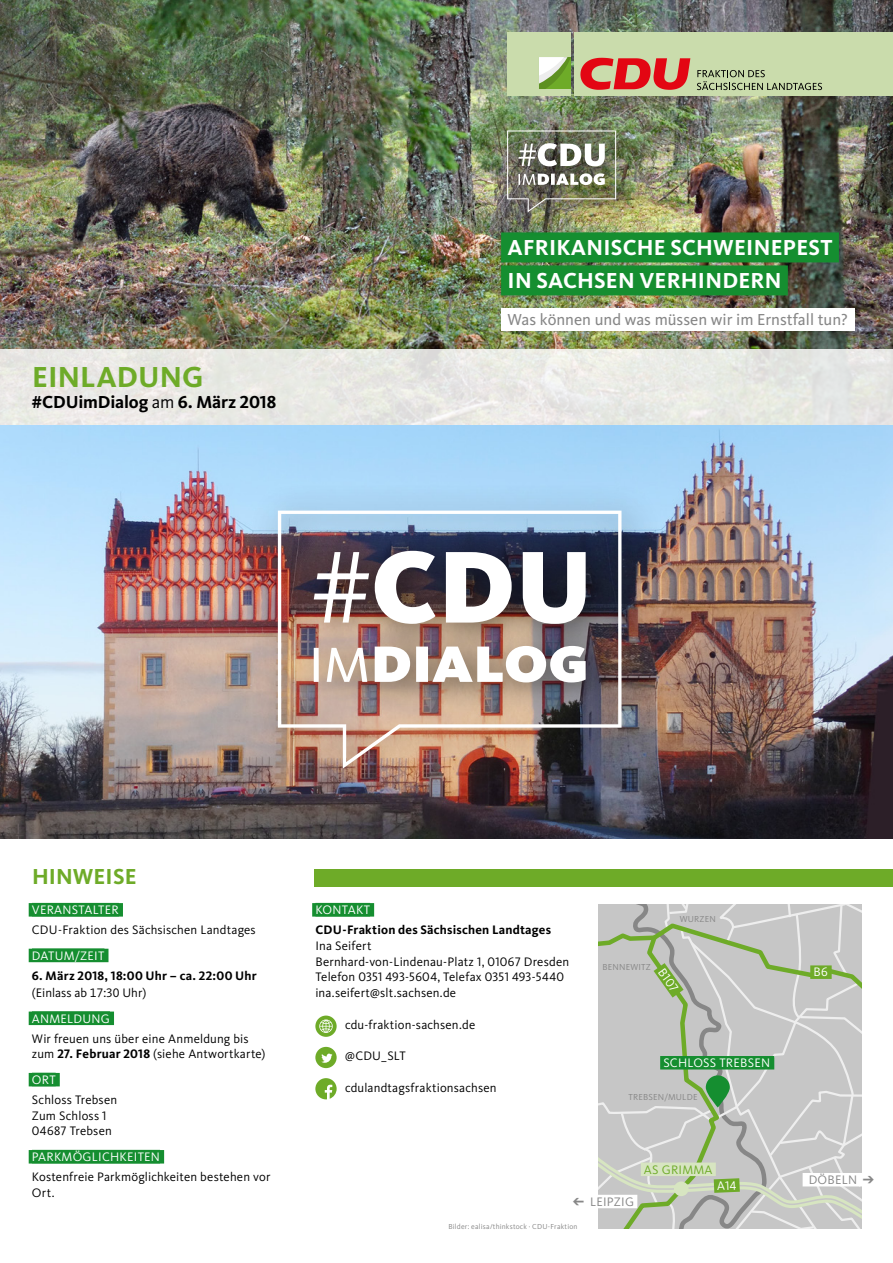
<style>
.page{position:relative;width:893px;height:1263px;background:#fff}
.page>*{position:absolute;margin:0;border:0;box-sizing:border-box;transform-origin:0 0}
.t1{font:700 30px "Kievit OT";letter-spacing:.005em;color:#6eab28}
.t2{font:700 22.5px/33px "Kievit OT";letter-spacing:.01em;color:#fff}
.t3{font:700 22.5px "Kievit OT";letter-spacing:.005em;color:#6eab28}
.t4{font:700 18px "Kievit OT";letter-spacing:-.01em;color:#000}
.t5{font:16.5px "Kievit OT";color:#878787}
.t6{font:12.75px/15.8px "Kievit OT";letter-spacing:.015em;color:#000}
.t7{font:12.75px "Kievit OT";letter-spacing:.02em;color:#fff}
.t8{font:700 12.75px "Kievit OT";letter-spacing:.015em;color:#000}
.t9{font:12.75px "Kievit OT";letter-spacing:.1em;color:#878787}
.t10{font:12.75px "Kievit OT";letter-spacing:.02em;color:#6eab28}
.t11{font:9px "Kievit OT";letter-spacing:.02em;color:#878787}
.t12{font:7.5px "Kievit OT";letter-spacing:.025em;color:#878787}
.s1{font-weight:400}
.s2{font-weight:700}
</style>
<div class="page">
<img style="left:0;top:0;width:893px;height:349px">
<div style="left:501px;top:309px;width:354px;height:22px;background:#fff"></div>
<div style="left:501px;top:232px;width:338px;height:30px;background:#158e30"></div>
<div style="left:501px;top:265px;width:287px;height:30px;background:#158e30"></div>
<div style="left:490px;top:113px;width:155px;height:126px;background:#000;opacity:.75"></div>
<img style="left:507px;top:130px;width:109px;height:82px">
<div style="left:0;top:349px;width:893px;height:77px;background:#e8e9e4"></div>
<div style="left:507px;top:32px;width:64px;height:64px;background:#cadcac"></div>
<svg style="left:539px;top:57px;width:32px;height:32px"></svg>
<div style="left:574px;top:32px;width:319px;height:64px;background:#cadcac"></div>
<svg style="left:697px;top:70px;width:125px;height:20px"></svg>
<svg style="left:580px;top:58px;width:110px;height:32px"></svg>
<img style="left:0;top:426px;width:893px;height:412px">
<div style="left:250px;top:483px;width:411px;height:320px;background:#000;opacity:.75"></div>
<img style="left:278px;top:511px;width:343px;height:257px">
<div style="left:312px;top:903px;width:62px;height:13px;background:#158e30"></div>
<div style="left:314px;top:869px;width:579px;height:17px;background:#6eab28"></div>
<div style="left:29px;top:903px;width:94px;height:13px;background:#158e30"></div>
<div style="left:29px;top:949px;width:79px;height:13px;background:#158e30"></div>
<div style="left:32px;top:948px;width:72px;height:14px;background:#158e30"></div>
<div style="left:29px;top:1011px;width:85px;height:14px;background:#158e30"></div>
<div style="left:29px;top:1073px;width:31px;height:13px;background:#158e30"></div>
<div style="left:29px;top:1150px;width:135px;height:13px;background:#158e30"></div>
<svg style="left:315px;top:1047px;width:22px;height:21px"></svg>
<svg style="left:315px;top:1078px;width:22px;height:21px"></svg>
<svg style="left:315px;top:1015px;width:22px;height:22px"></svg>
<svg style="left:599px;top:904px;width:262px;height:324px;background:#c0c6bd"></svg>
<h1 class="t1" style="left:32px;top:359px;width:173px">EINLADUNG</h1>
<h3 class="t4" style="left:32px;top:391px;width:23px">#CDU</h3>
<h3 class="t4" style="left:78px;top:391px;width:199px">IMDIALOG <span class="s1">am</span> 6. MÄRZ 2018</h3>
<h2 class="t2" style="left:508px;top:231px;width:326px">AFRIKANISCHE SCHWEINEPEST<br>IN SACHSEN VERHINDERN</h2>
<p class="t5" style="left:507px;top:309px;width:342px">Was können und was müssen wir im Ernstfall tun?</p>
<h2 class="t3" style="left:32px;top:863px;width:106px">H INWEISE</h2>
<p class="t7" style="left:32px;top:902px;width:88px">veranstalter</p>
<p class="t6" style="left:32px;top:922px;width:225px">CDU-Fraktion des Sächsischen Landtages</p>
<p class="t7" style="left:32px;top:948px;width:74px">Datum/Zeit</p>
<p class="t8" style="left:32px;top:968px;width:226px">6. MÄRZ 2018, 18:00 U HR – CA. 22:00 U HR</p>
<p class="t6" style="left:32px;top:985px;width:116px">(Einlass ab 17:30 Uhr)</p>
<p class="t7" style="left:32px;top:1011px;width:44px">Anmeldu</p>
<p class="t7" style="left:92px;top:1011px;width:20px">ng</p>
<p class="t6" style="left:32px;top:1030px;width:235px">Wir freuen uns über eine Anmeldung bis zum <span class="s2">27. FEBRUAR 2018</span> (siehe Antwortkarte)</p>
<p class="t7" style="left:32px;top:1072px;width:25px">Ort</p>
<p class="t6" style="left:32px;top:1092px;width:87px">Schloss Trebsen<br>Zum Schloss 1<br>04687 Trebsen</p>
<p class="t7" style="left:32px;top:1149px;width:130px">Parkmöglichkeiten</p>
<p class="t6" style="left:32px;top:1169px;width:240px">Kostenfreie Parkmöglichkeiten bestehen vor<br>Ort.</p>
<p class="t7" style="left:315px;top:902px;width:56px">Kontakt</p>
<p class="t8" style="left:315px;top:922px;width:10px">CDU</p>
<p class="t8" style="left:342px;top:922px;width:210px">-FRAKTION DES SÄCHSISCHEN LANDTAGES</p>
<p class="t6" style="left:315px;top:938px;width:255px">Ina Seifert<br>Bernhard-von-Lindenau-Platz 1, 01067 Dresden Telefon 0351 493-5604, Telefax 0351 493-5440 ina.seifert@slt.sachsen.de</p>
<p class="t6" style="left:345px;top:1016px;width:132px">cdu-fraktion-sachsen.de</p>
<p class="t6" style="left:345px;top:1048px;width:62px">@CDU_SLT</p>
<p class="t6" style="left:345px;top:1079px;width:153px">cdulandtagsfraktionsachsen</p>
<p class="t11" style="left:680px;top:914px;width:38px">wu rzen</p>
<p class="t11" style="left:602px;top:961px;width:49px">bennewitz</p>
<p class="t7" style="left:667px;top:965px;width:28px;rotate:54deg">B107</p>
<p class="t7" style="left:663px;top:1055px;width:108px">schloss trebsen</p>
<p class="t11" style="left:629px;top:1092px;width:54px">Trebsen/muld</p>
<p class="t11" style="left:693px;top:1092px;width:6px">e</p>
<p class="t12" style="left:448px;top:1221px;width:131px">Bilder: ealisa/thinkstock · CDU-Fraktion</p>
<p class="t9" style="left:590px;top:1194px;width:19px">leipzi</p>
<p class="t9" style="left:625px;top:1194px;width:11px">g</p>
<p class="t10" style="left:644px;top:1162px;width:70px">AS gri mma</p>
<p class="t7" style="left:813px;top:964px;width:16px">B6</p>
<p class="t9" style="left:809px;top:1172px;width:67px">döbeln ➔</p>
</div>
